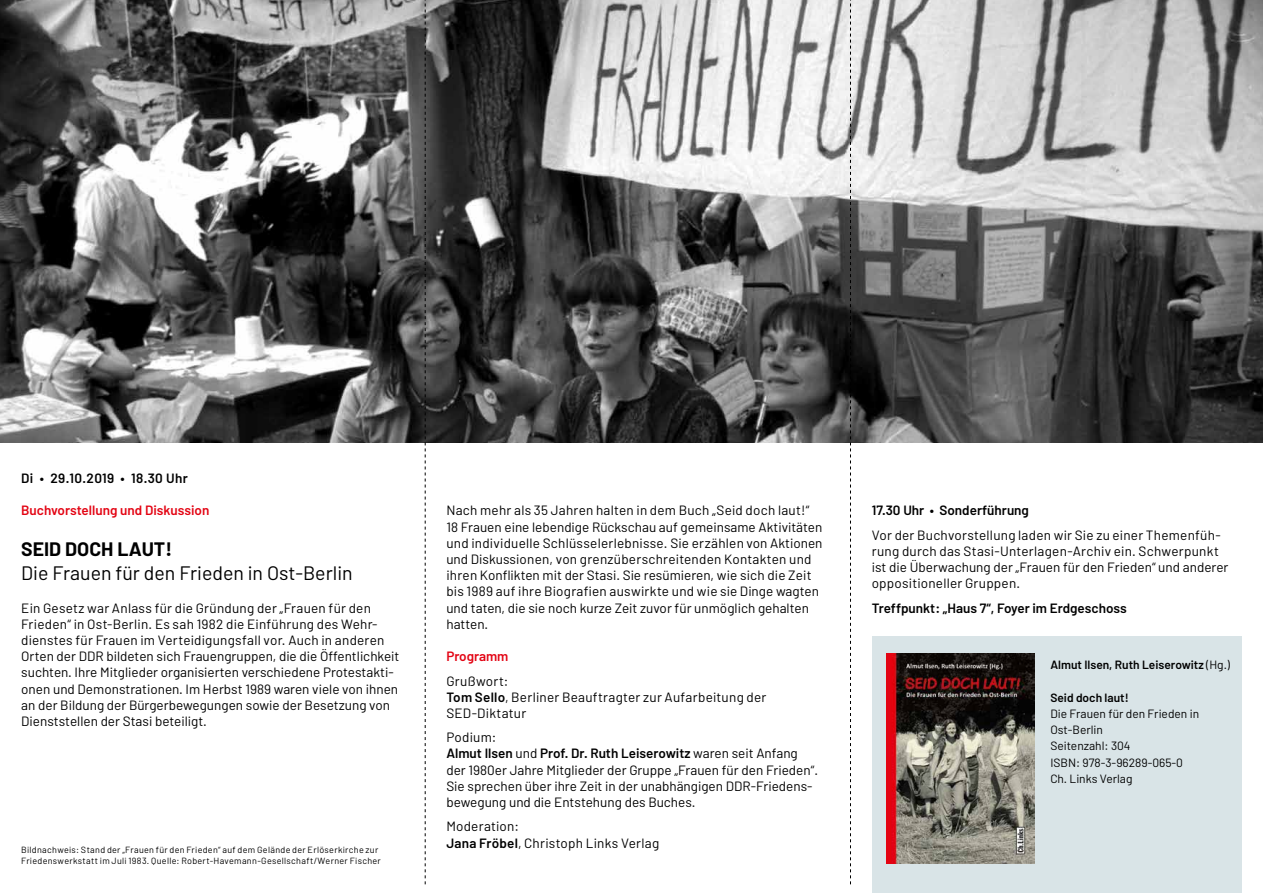
<style>
.page{position:relative;width:1263px;height:893px;background:#fff}
.page>*{position:absolute;margin:0;border:0;box-sizing:border-box;transform-origin:0 0}
.t1{font:19.5px "Barlow";color:#000}
.t2{font:700 19.5px "Barlow";color:#000}
.t3{font:13.5px/16.2px "Barlow";color:#000}
.t4{font:600 13.5px "Barlow";color:#000}
.t5{font:600 13.5px "Barlow";color:#e30413}
.t6{font:600 13.5px "Barlow";letter-spacing:.025em;color:#000}
.t7{font:12px/16.2px "Barlow";color:#000}
.t8{font:600 12px "Barlow";color:#000}
.t9{font:9px/10.8px "Barlow";letter-spacing:.035em;color:#000}
.s1{font-weight:600}
.s2{font-weight:400}
</style>
<div class="page">
<img style="left:0;top:0;width:1263px;height:442px">
<svg style="left:425px;top:0;width:1px;height:884px"></svg>
<svg style="left:850px;top:0;width:1px;height:884px"></svg>
<div style="left:872px;top:637px;width:370px;height:256px;background:#d9e4e7"></div>
<img style="left:887px;top:653px;width:148px;height:210px">
<p class="t6" style="left:21px;top:470px;width:168px">Di • 29.10.2019 • 18.30 Uhr</p>
<p class="t5" style="left:21px;top:502px;width:190px">Buchvorstellung und Diskussion</p>
<h1 class="t2" style="left:21px;top:537px;width:152px">SEID DOCH LAUT!</h1>
<h1 class="t1" style="left:21px;top:561px;width:333px">Die Frauen für den Frieden in Ost-Berlin</h1>
<p class="t3" style="left:21px;top:599px;width:380px">Ein Gesetz war Anlass für die Gründung der „Frauen für den Frieden“ in Ost-Berlin. Es sah 1982 die Einführung des Wehr&shy;dienstes für Frauen im Verteidigungsfall vor. Auch in anderen Orten der DDR bildeten sich Frauengruppen, die die Öffentlichkeit suchten. Ihre Mitglieder organisierten verschiedene Protestakti&shy;onen und Demonstrationen. Im Herbst 1989 waren viele von ihnen an der Bildung der Bürgerbewegungen sowie der Besetzung von Dienststellen der Stasi beteiligt.</p>
<p class="t9" style="left:21px;top:844px;width:361px">Bildnachweis: Stand der „Frauen für den Frieden“ auf dem Gelände der Erlöserkirche zur<br>Friedenswerkstatt im Juli 1983. Quelle: Robert-Havemann-Gesellschaft/Werner Fischer</p>
<p class="t3" style="left:446px;top:502px;width:378px">Nach mehr als 35 Jahren halten in dem Buch „Seid doch laut!“ 18 Frauen eine lebendige Rückschau auf gemeinsame Aktivitäten und individuelle Schlüsselerlebnisse. Sie erzählen von Aktionen und Diskussionen, von grenzüberschreitenden Kontakten und ihren Konflikten mit der Stasi. Sie resümieren, wie sich die Zeit bis 1989 auf ihre Biografien auswirkte und wie sie Dinge wagten und taten, die sie noch kurze Zeit zuvor für unmöglich gehalten hatten.</p>
<p class="t5" style="left:446px;top:648px;width:64px">Programm</p>
<p class="t3" style="left:446px;top:672px;width:322px">Grußwort:<br><span class="s1">Tom Sello</span>, Berliner Beauftragter zur Aufarbeitung der<br>SED-Diktatur</p>
<p class="t3" style="left:446px;top:729px;width:373px">Podium:<br><span class="s1">Almut Ilsen</span> und <span class="s1">Prof. Dr. Ruth Leiserowitz</span> waren seit Anfang der 1980er Jahre Mitglieder der Gruppe „Frauen für den Frieden“.<br>Sie sprechen über ihre Zeit in der unabhängigen DDR-Friedens&shy;bewegung und die Entstehung des Buches.</p>
<p class="t3" style="left:446px;top:818px;width:214px">Moderation:<br><span class="s1">Jana Fröbel</span>, Christoph Links Verlag</p>
<p class="t4" style="left:872px;top:502px;width:159px">17.30 Uhr • Sonderführung</p>
<p class="t3" style="left:872px;top:526px;width:358px">Vor der Buchvorstellung laden wir Sie zu einer Themenfüh&shy;rung durch das Stasi-Unterlagen-Archiv ein. Schwerpunkt ist die Überwachung der „Frauen für den Frieden“ und anderer oppositioneller Gruppen.</p>
<p class="t4" style="left:872px;top:599px;width:256px">Treffpunkt: „Haus 7“, Foyer im Erdgeschoss</p>
<p class="t8" style="left:1050px;top:657px;width:181px">Almut Ilsen, Ruth Leiserowitz <span class="s2">(Hg.)</span></p>
<p class="t8" style="left:1050px;top:690px;width:80px">Seid doch laut!</p>
<p class="t7" style="left:1050px;top:705px;width:150px">Die Frauen für den Frieden in<br>Ost-Berlin<br>Seitenzahl: 304<br>ISBN: 978-3-96289-065-0<br>Ch. Links Verlag</p>
</div>
